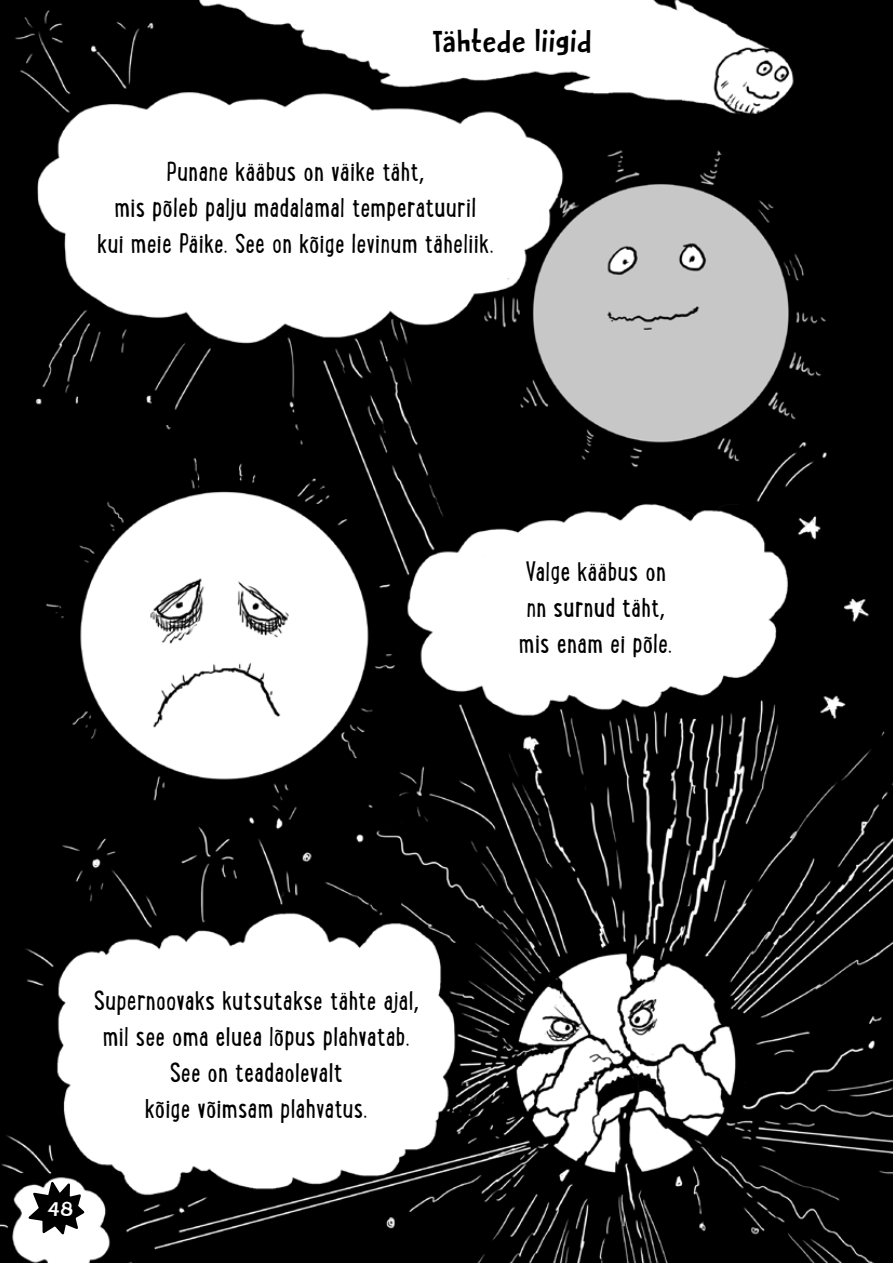
<style>
.page{position:relative;width:893px;height:1263px;background:#fff}
.page>*{position:absolute;margin:0;border:0;box-sizing:border-box;transform-origin:0 0}
.t1{font:29.25px/36px "Lunch Box";letter-spacing:.005em;color:#000;text-align:center}
.t2{font:27px "Butterfly Ball";letter-spacing:.03em;color:#000}
.t3{font:18.22px "Butterfly Ball";color:#fff;scale:1.11 1}
.s1{font-family:"Myriad Pro";font-size:24.75px}
</style>
<div class="page">
<img style="left:0;top:0;width:893px;height:1263px">
<svg style="left:25px;top:1177px;width:62px;height:61px"></svg>
<p class="t2" style="left:433px;top:21px;width:160px">Tähtede liigid</p>
<p class="t1" style="left:97px;top:152px;width:398px">Punane kääbus on väike täht<span class="s1">,<br></span>mis põleb palju madalamal temperatuuril<br>kui meie Päike. See on kõige levinum täheliik.</p>
<p class="t1" style="left:519px;top:552px;width:155px;text-align:left">Valge kääbus on nn surnud täht<span class="s1">, </span>mis enam ei põle.</p>
<p class="t1" style="left:94px;top:981px;width:327px">Supernoovaks kutsutakse tähte ajal<span class="s1">, </span>mil see oma eluea lõpus plahvatab.<br>See on teadaolevalt<br>kõige võimsam plahvatus.</p>
<p class="t3" style="left:47px;top:1195px;width:25px">48</p>
</div>
